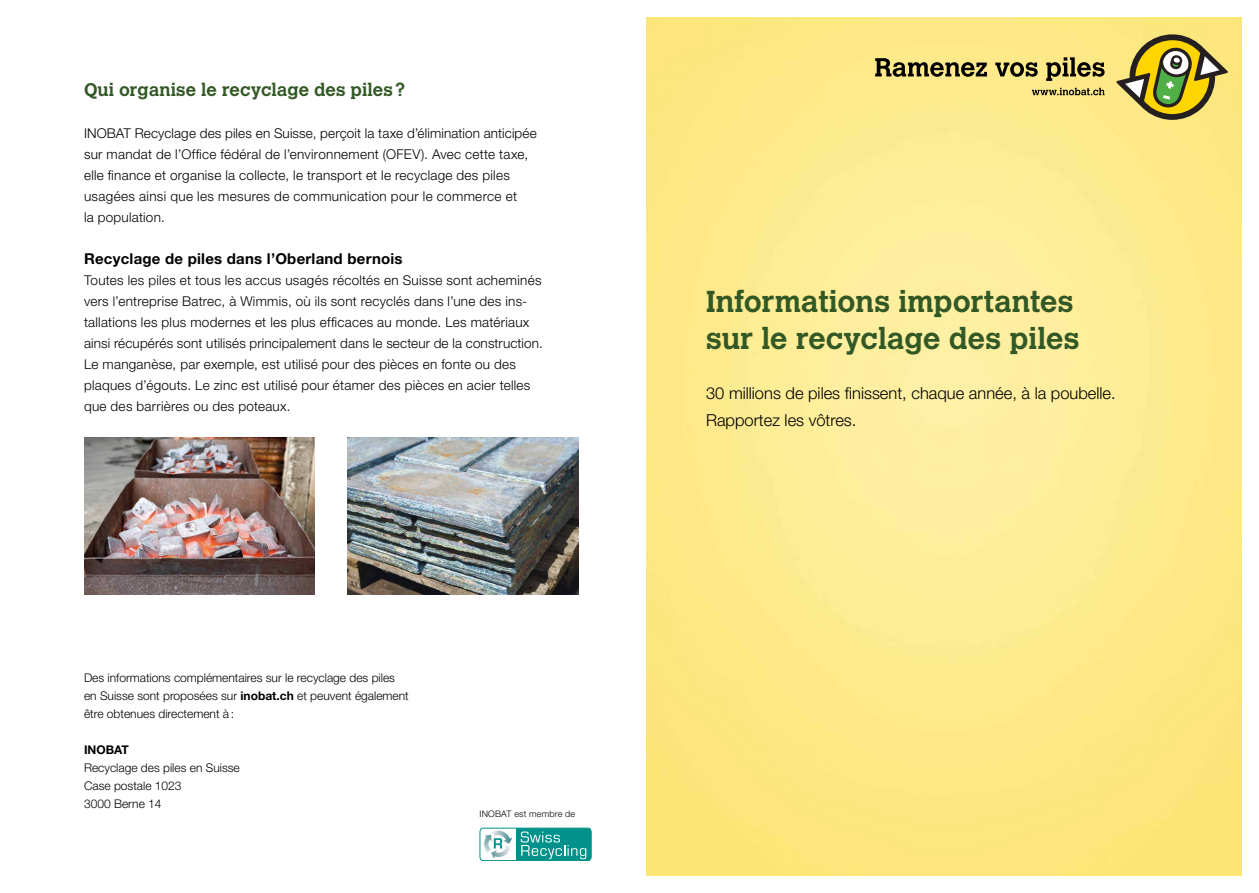
<style>
.page{position:relative;width:1259px;height:893px;background:#fff}
.page>*{position:absolute;margin:0;border:0;box-sizing:border-box;transform-origin:0 0}
.t1{font:700 30px/37.5px "Calvert MT Std";color:#325825}
.t2{font:700 18px "Calvert MT Std";color:#325825}
.t3{font:300 16.5px/27px "Helvetica Neue LT Std";color:#000}
.t4{font:700 15px "Helvetica Neue LT Std";letter-spacing:.015em;color:#000}
.t5{font:300 13.5px/21px "Helvetica Neue LT Std";letter-spacing:.02em;color:#000}
.t6{font:300 12px/18px "Helvetica Neue LT Std";color:#000}
.t7{font:700 12px "Helvetica Neue LT Std";color:#000}
.t8{font:300 9px "Helvetica Neue LT Std";letter-spacing:.02em;color:#000}
.s1{font-weight:700}
</style>
<div class="page">
<img style="left:646px;top:17px;width:595px;height:859px">
<svg style="left:484px;top:828px;width:107px;height:32px"></svg>
<div style="left:479px;top:828px;width:112px;height:33px;border:1px solid #00928a;border-radius:3px"></div>
<img style="left:84px;top:437px;width:231px;height:158px">
<img style="left:348px;top:437px;width:230px;height:158px">
<svg style="left:1116px;top:34px;width:111px;height:86px;background:#b7aa50"></svg>
<svg style="left:875px;top:58px;width:112px;height:19px;background:#8d814d"></svg>
<svg style="left:995px;top:62px;width:42px;height:15px"></svg>
<svg style="left:1046px;top:57px;width:58px;height:24px"></svg>
<svg style="left:1032px;top:88px;width:72px;height:7px"></svg>
<h2 class="t2" style="left:84px;top:78px;width:322px">Qui organise le recyclage des piles?</h2>
<p class="t5" style="left:84px;top:122px;width:454px">INOBAT Recyclage des piles en Suisse, perçoit la taxe d’élimination anticipée sur mandat de l’Office fédéral de l’environnement (OFEV). Avec cette taxe, elle finance et organise la collecte, le transport et le recyclage des piles usagées ainsi que les mesures de communication pour le commerce et<br>la population.</p>
<p class="t4" style="left:84px;top:249px;width:320px">Recyclage de piles dans l’Oberland bernois</p>
<p class="t5" style="left:84px;top:269px;width:460px">Toutes les piles et tous les accus usagés récoltés en Suisse sont acheminés vers l’entreprise Batrec, à Wimmis, où ils sont recyclés dans l’une des ins&shy;tallations les plus modernes et les plus efficaces au monde. Les matériaux ainsi récupérés sont utilisés principalement dans le secteur de la construction.<br>Le manganèse, par exemple, est utilisé pour des pièces en fonte ou des plaques d’égouts. Le zinc est utilisé pour étamer des pièces en acier telles que des barrières ou des poteaux.</p>
<p class="t6" style="left:84px;top:668px;width:326px">Des informations complémentaires sur le recyclage des piles en Suisse sont proposées sur <span class="s1">inobat.ch</span> et peuvent également être obtenues directement à:</p>
<p class="t7" style="left:84px;top:742px;width:46px">INOBAT</p>
<p class="t6" style="left:84px;top:758px;width:157px">Recyclage des piles en Suisse<br>Case postale 1023<br>3000 Berne 14</p>
<p class="t8" style="left:479px;top:808px;width:97px">INOBAT est membre de</p>
<h1 class="t1" style="left:706px;top:282px;width:375px">Informations importantes sur le recyclage des piles</h1>
<p class="t3" style="left:706px;top:379px;width:411px">30 millions de piles finissent, chaque année, à la poubelle.<br>Rapportez les vôtres.</p>
</div>
